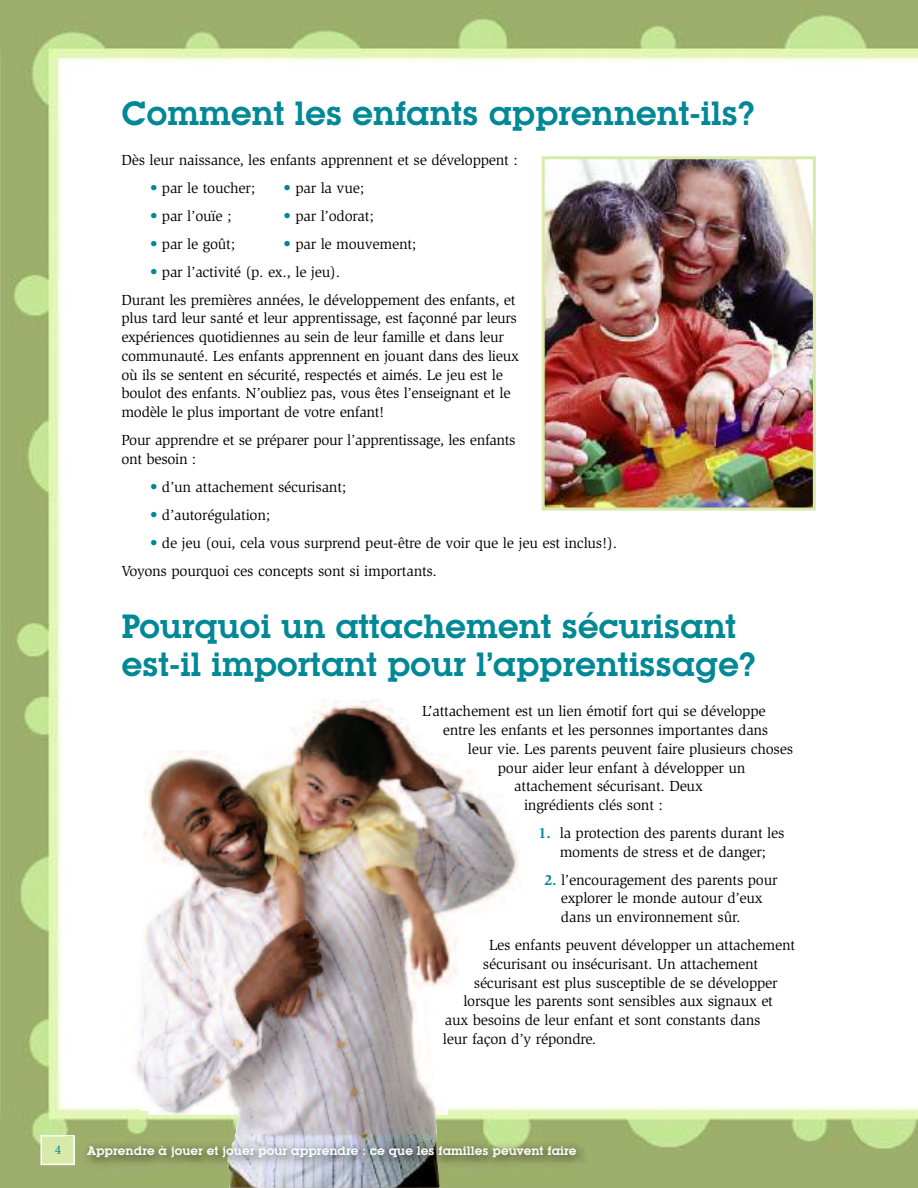
<style>
.page{position:relative;width:918px;height:1188px;background:#fff}
.page>*{position:absolute;margin:0;border:0;box-sizing:border-box;transform-origin:0 0}
.t1{font:600 33px/37.5px "Lubalin Graph IT Cby BT";letter-spacing:-.01em;color:#008896}
.t2{font:15px/18.8px "Slimbach";letter-spacing:-.015em;color:#000}
.t3{font:13.5px "Minion";color:#008896}
.t4{font:600 12px "Lubalin Graph IT Cby BT";color:#fff}
.s1{color:#008896}
.s2{font-weight:700;color:#008896}
</style>
<div class="page">
<img style="left:0;top:0;width:918px;height:1188px">
<img style="left:121px;top:699px;width:400px;height:489px">
<div style="left:42px;top:1137px;width:31px;height:27px;background:#d7eaaa"></div>
<div style="left:40px;top:1135px;width:35px;height:30px;border:2px solid #fff"></div>
<img style="left:546px;top:160px;width:266px;height:347px">
<div style="left:542px;top:156px;width:274px;height:355px;border:3px solid #d7eaaa"></div>
<img style="left:440px;top:1135px;width:207px;height:52px">
<img style="left:77px;top:1135px;width:150px;height:52px">
<img style="left:227px;top:1135px;width:213px;height:52px">
<h1 class="t1" style="left:122px;top:97px;width:635px">Comment les enfants apprennent-ils?</h1>
<p class="t2" style="left:122px;top:152px;width:398px">Dès leur naissance, les enfants apprennent et se développent :</p>
<p class="t2" style="left:150px;top:180px;width:107px"><span class="s1">•</span> par le toucher;</p>
<p class="t2" style="left:284px;top:180px;width:82px"><span class="s1">•</span> par la vue;</p>
<p class="t2" style="left:150px;top:208px;width:83px"><span class="s1">•</span> par l’ouïe ;</p>
<p class="t2" style="left:284px;top:208px;width:92px"><span class="s1">•</span> par l’odorat;</p>
<p class="t2" style="left:150px;top:236px;width:87px"><span class="s1">•</span> par le goût;</p>
<p class="t2" style="left:284px;top:236px;width:134px"><span class="s1">•</span> par le mouvement;</p>
<p class="t2" style="left:122px;top:259px;width:395px;line-height:27.9px;text-indent:28px"><span class="s1">•</span> par l’activité (p. ex., le jeu).<br>Durant les premières années, le développement des enfants, et</p>
<p class="t2" style="left:122px;top:310px;width:399px">plus tard leur santé et leur apprentissage, est façonné par leurs expériences quotidiennes au sein de leur famille et dans leur communauté. Les enfants apprennent en jouant dans des lieux où ils se sentent en sécurité, respectés et aimés. Le jeu est le boulot des enfants. N’oubliez pas, vous êtes l’enseignant et le modèle le plus important de votre enfant!</p>
<p class="t2" style="left:122px;top:432px;width:396px">Pour apprendre et se préparer pour l’apprentissage, les enfants ont besoin :</p>
<p class="t2" style="left:150px;top:478px;width:198px"><span class="s1">•</span> d’un attachement sécurisant;</p>
<p class="t2" style="left:150px;top:506px;width:122px"><span class="s1">•</span> d’autorégulation;</p>
<p class="t2" style="left:121px;top:530px;width:497px;line-height:27.9px;text-indent:29px"><span class="s1">•</span> de jeu (oui, cela vous surprend peut-être de voir que le jeu est inclus!).<br>Voyons pourquoi ces concepts sont si importants.</p>
<h1 class="t1" style="left:121px;top:611px;width:636px">Pourquoi un attachement sécurisant est-il important pour l’apprentissage?</h1>
<p class="t2" style="left:422px;top:703px;width:345px">L’attachement est un lien émotif fort qui se développe</p>
<p class="t2" style="left:443px;top:722px;width:327px">entre les enfants et les personnes importantes dans</p>
<p class="t2" style="left:468px;top:741px;width:327px">leur vie. Les parents peuvent faire plusieurs choses</p>
<p class="t2" style="left:498px;top:759px;width:249px">pour aider leur enfant à développer un</p>
<p class="t2" style="left:514px;top:778px;width:190px">attachement sécurisant. Deux</p>
<p class="t2" style="left:524px;top:797px;width:140px">ingrédients clés sont :</p>
<p class="t2" style="left:539px;top:825px;width:247px;text-align:center"><span class="s2">1.</span> la protection des parents durant les moments de stress et de danger;</p>
<p class="t2" style="left:561px;top:871px;width:218px;text-indent:-17px"><span class="s2">2.</span> l’encouragement des parents pour explorer le monde autour d’eux dans un environnement sûr.</p>
<p class="t2" style="left:489px;top:937px;width:308px">Les enfants peuvent développer un attachement</p>
<p class="t2" style="left:483px;top:956px;width:277px">sécurisant ou insécurisant. Un attachement</p>
<p class="t2" style="left:474px;top:974px;width:305px">sécurisant est plus susceptible de se développer</p>
<p class="t2" style="left:463px;top:993px;width:311px">lorsque les parents sont sensibles aux signaux et</p>
<p class="t2" style="left:445px;top:1012px;width:317px">aux besoins de leur enfant et sont constants dans</p>
<p class="t2" style="left:443px;top:1031px;width:155px">leur façon d’y répondre.</p>
<p class="t3" style="left:55px;top:1144px;width:8px">4</p>
<p class="t4" style="left:88px;top:1146px;width:491px">Apprendre à jouer et jouer pour apprendre : ce que les familles peuvent faire</p>
</div>
